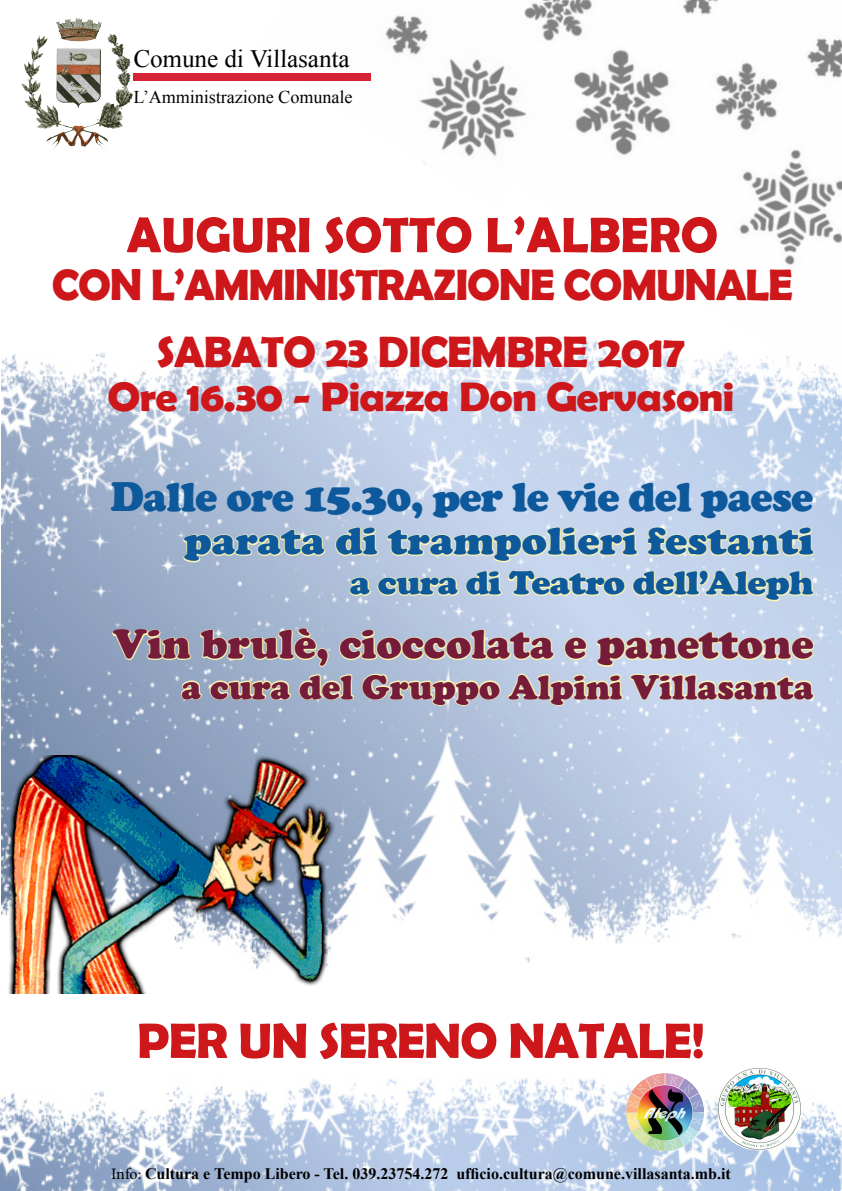
<style>
.page{position:relative;width:842px;height:1191px;background:#fff}
.page>*{position:absolute;margin:0;border:0;box-sizing:border-box;transform-origin:0 0}
.t1{font:700 50px "Berlin Sans FB Demi";color:#cd171a}
.t2{font:700 50px "Berlin Sans FB Demi";letter-spacing:-.02em;color:#cd171a}
.t3{font:700 44px "Berlin Sans FB Demi";letter-spacing:-.03em;color:#cd171a}
.t4{font:900 42px "Cooper";letter-spacing:-.02em;color:#0d599b}
.t5{font:900 42px "Cooper";color:#751c3a}
.t6{font:700 41.4px "Berlin Sans FB Demi";letter-spacing:-.02em;color:#cd171a;scale:1.06 1}
.t7{font:900 39.5px "Cooper";color:#0d599b;scale:1.06 1}
.t8{font:900 35px "Cooper";color:#751c3a}
.t9{font:900 33.8px "Cooper";letter-spacing:-.02em;color:#0d599b;scale:1.06 1}
.t10{font:25px "Times New Roman";color:#000}
.t11{font:18px "Times New Roman";color:#000}
.t12{font:700 16px "Times New Roman";color:#000}
.s1{font-size:39.5px}
.s2{font-family:"Minion Pro";font-weight:400}
</style>
<div class="page">
<img style="left:0;top:1078px;width:842px;height:113px">
<img style="left:566px;top:0;width:276px;height:265px">
<img style="left:252px;top:0;width:314px;height:165px">
<img style="left:1px;top:339px;width:841px;height:624px">
<div style="left:133px;top:74px;width:238px;height:7px;background:#d62434"></div>
<img style="left:32px;top:18px;width:93px;height:110px">
<img style="left:718px;top:1068px;width:83px;height:82px">
<img style="left:1px;top:755px;width:348px;height:238px">
<img style="left:626px;top:1073px;width:77px;height:77px">
<svg style="left:111px;top:450px;width:705px;height:345px;background:#bac8d8"></svg>
<h3 class="t10" style="left:133px;top:42px;width:218px">Comune di Villasanta</h3>
<p class="t11" style="left:133px;top:85px;width:221px">L’Amministrazione Comunale</p>
<h1 class="t1" style="left:127px;top:206px;width:593px">AUGURI SOTTO L’ALBERO</h1>
<h2 class="t3" style="left:52px;top:259px;width:742px">CON L’AMMINISTRAZIONE COMUNALE</h2>
<h2 class="t3" style="left:157px;top:326px;width:530px">SABATO 23 DICEMBRE 2017</h2>
<h3 class="t6" style="left:107px;top:372px;width:593px">Ore 16.30 - Piazza Don Gervasoni</h3>
<h3 class="t4" style="left:110px;top:473px;width:704px">Dalle ore 15.3<span class="s1">0, p</span>er le vie del paese</h3>
<h3 class="t7" style="left:184px;top:518px;width:596px">parata di trampolieri festanti</h3>
<h3 class="t9" style="left:350px;top:563px;width:439px">a cura di Teatro dell’Aleph</h3>
<h3 class="t5" style="left:113px;top:620px;width:702px">Vin brulè, cioccolata e panettone</h3>
<h3 class="t8" style="left:181px;top:666px;width:634px">a cura del Gruppo Alpini Villasanta</h3>
<h1 class="t2" style="left:137px;top:1011px;width:569px">PER UN SERENO NATALE!</h1>
<p class="t12" style="left:111px;top:1162px;width:621px"><span class="s2">Info:</span> Cultura e Tempo Libero - Tel. 039.23754.272 ufficio.cultura@comune.villasanta.mb.it</p>
</div>
